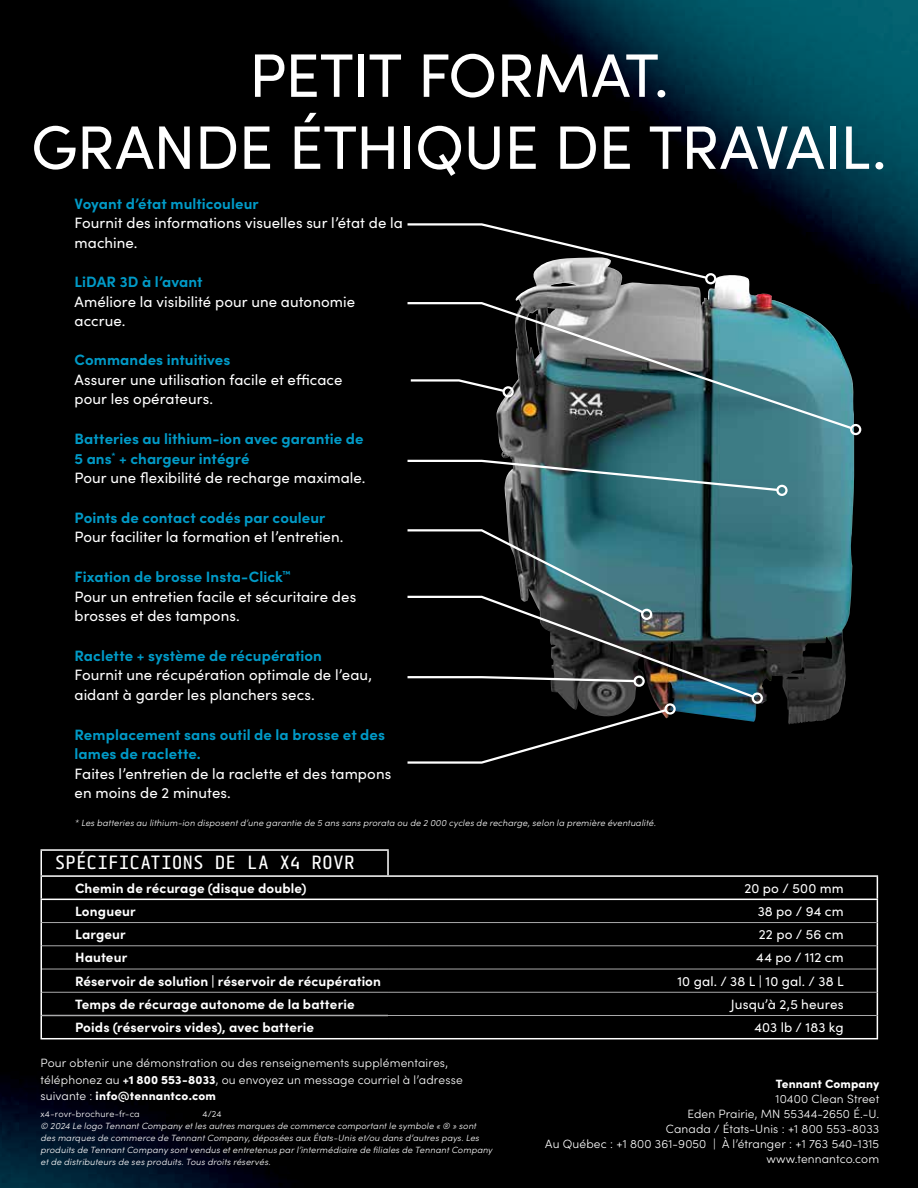
<style>
.page{position:relative;width:918px;height:1188px;background:#fff}
.page>*{position:absolute;margin:0;border:0;box-sizing:border-box;transform-origin:0 0}
.t1{font:61.5px/72px "Sofia Pro";letter-spacing:-.015em;color:#fff;text-align:center}
.t2{font:700 18px "Tabular Variable";letter-spacing:-.005em;color:#fff}
.t3{font:15px/19.5px "Sofia Pro";letter-spacing:.005em;color:#fff}
.t4{font:700 15px/19.5px "Sofia Pro";letter-spacing:.005em;color:#009ac7}
.t5{font:700 13.5px "Sofia Pro";letter-spacing:.01em;color:#fff}
.t6{font:13.5px "Sofia Pro";letter-spacing:.01em;color:#fff}
.t7{font:300 12px/15px "Sofia Pro";letter-spacing:.01em;color:#fff}
.t8{font:900 12px "Sofia Pro";letter-spacing:.01em;color:#fff}
.t9{font:italic 300 9px/12px "Sofia Pro";letter-spacing:.02em;color:#fff}
.t10{font:300 9px "Sofia Pro";letter-spacing:.02em;color:#fff}
.s1{font-weight:400;color:#fff}
.s2{font-weight:700;color:#009ac7}
.s3{font-weight:900}
</style>
<div class="page">
<img style="left:0;top:0;width:918px;height:1188px">
<img style="left:497px;top:257px;width:304px;height:467px">
<svg style="left:405px;top:222px;width:304px;height:58px"></svg>
<div style="left:705px;top:273px;width:11px;height:11px;border:2px solid #fff;border-radius:50%"></div>
<svg style="left:405px;top:459px;width:375px;height:33px"></svg>
<div style="left:776px;top:485px;width:12px;height:11px;border:2px solid #fff;border-radius:50%"></div>
<svg style="left:405px;top:301px;width:449px;height:130px"></svg>
<div style="left:850px;top:424px;width:11px;height:11px;border:2px solid #fff;border-radius:50%"></div>
<div style="left:752px;top:693px;width:11px;height:11px;border:2px solid #fff;border-radius:50%"></div>
<svg style="left:405px;top:528px;width:351px;height:171px"></svg>
<div style="left:634px;top:676px;width:11px;height:11px;border:2px solid #fff;border-radius:50%"></div>
<svg style="left:405px;top:707px;width:264px;height:58px"></svg>
<div style="left:664px;top:703px;width:12px;height:12px;border:2px solid #fff;border-radius:50%"></div>
<hr style="left:40px;top:849px;width:349px;height:2px;background:#fff">
<hr style="left:40px;top:851px;width:2px;height:24px;background:#fff">
<hr style="left:387px;top:851px;width:2px;height:24px;background:#fff">
<hr style="left:40px;top:875px;width:348px;height:2px;background:#fff">
<hr style="left:40px;top:877px;width:2px;height:22px;background:#fff">
<hr style="left:388px;top:875px;width:490px;height:2px;background:#fff">
<hr style="left:40px;top:899px;width:348px;height:1px;background:#fff">
<hr style="left:40px;top:900px;width:2px;height:23px;background:#fff">
<hr style="left:388px;top:899px;width:490px;height:1px;background:#fff">
<hr style="left:40px;top:923px;width:2px;height:23px;background:#fff">
<hr style="left:40px;top:946px;width:2px;height:23px;background:#fff">
<hr style="left:40px;top:969px;width:2px;height:23px;background:#fff">
<hr style="left:40px;top:1015px;width:2px;height:23px;background:#fff">
<hr style="left:40px;top:1038px;width:348px;height:1px;background:#fff">
<hr style="left:388px;top:1038px;width:490px;height:1px;background:#fff">
<hr style="left:42px;top:945px;width:346px;height:1px;background:#aaaaab">
<hr style="left:388px;top:945px;width:489px;height:1px;background:#aaaaab">
<hr style="left:42px;top:969px;width:346px;height:1px;background:#aaaaab">
<hr style="left:388px;top:969px;width:489px;height:1px;background:#aaaaab">
<hr style="left:42px;top:922px;width:346px;height:1px;background:#aaaaab">
<hr style="left:388px;top:922px;width:489px;height:1px;background:#aaaaab">
<hr style="left:40px;top:992px;width:2px;height:23px;background:#fff">
<hr style="left:42px;top:992px;width:346px;height:1px;background:#aaaaab">
<hr style="left:42px;top:1015px;width:346px;height:1px;background:#aaaaab">
<hr style="left:388px;top:992px;width:489px;height:1px;background:#aaaaab">
<svg style="left:877px;top:877px;width:1px;height:161px"></svg>
<hr style="left:388px;top:1015px;width:489px;height:1px;background:#aaaaab">
<h1 class="t1" style="left:31px;top:36px;width:857px">PETIT FORMAT.<br>GRANDE ÉTHIQUE DE TRAVAIL.</h1>
<h3 class="t4" style="left:75px;top:192px;width:186px">Voyant d’état multicouleur</h3>
<h3 class="t3" style="left:75px;top:212px;width:330px">Fournit des informations visuelles sur l’état de la machine.</h3>
<h3 class="t4" style="left:75px;top:271px;width:130px">LiDAR 3D à l’avant</h3>
<h3 class="t3" style="left:75px;top:291px;width:282px">Améliore la visibilité pour une autonomie accrue.</h3>
<h3 class="t4" style="left:75px;top:349px;width:157px">Commandes intuitives</h3>
<h3 class="t3" style="left:75px;top:369px;width:269px">Assurer une utilisation facile et efficace pour les opérateurs.</h3>
<h3 class="t4" style="left:75px;top:428px;width:293px">Batteries au lithium-ion avec garantie de<br>5 ans<sup>*</sup> + chargeur intégré<br><span class="s1">Pour une flexibilité de recharge maximale.</span></h3>
<h3 class="t4" style="left:75px;top:507px;width:252px">Points de contact codés par couleur</h3>
<h3 class="t3" style="left:75px;top:527px;width:271px">Pour faciliter la formation et l’entretien.</h3>
<h3 class="t3" style="left:75px;top:566px;width:283px"><span class="s2">Fixation de brosse Insta-Click</span><sup>™<br></sup>Pour un entretien facile et sécuritaire des brosses et des tampons.</h3>
<h3 class="t4" style="left:75px;top:645px;width:249px">Raclette + système de récupération</h3>
<h3 class="t3" style="left:75px;top:665px;width:299px">Fournit une récupération optimale de l’eau, aidant à garder les planchers secs.</h3>
<h3 class="t4" style="left:75px;top:723px;width:312px">Remplacement sans outil de la brosse et des lames de raclette.</h3>
<h3 class="t3" style="left:75px;top:763px;width:318px">Faites l’entretien de la raclette et des tampons en moins de 2 minutes.</h3>
<p class="t9" style="left:75px;top:817px;width:583px">* Les batteries au lithium-ion disposent d’une garantie de 5 ans sans prorata ou de 2 000 cycles de recharge, selon la première éventualité.</p>
<h2 class="t2" style="left:55px;top:851px;width:302px">SPÉCIFICATIONS DE LA X4 ROVR</h2>
<h3 class="t5" style="left:75px;top:877px;width:233px">Chemin de récurage (disque double)</h3>
<h3 class="t6" style="left:744px;top:878px;width:101px">20 po / 500 mm</h3>
<h3 class="t5" style="left:75px;top:901px;width:62px">Longueur</h3>
<h3 class="t6" style="left:758px;top:901px;width:87px">38 po / 94 cm</h3>
<h3 class="t5" style="left:75px;top:924px;width:52px">Largeur</h3>
<h3 class="t6" style="left:759px;top:924px;width:86px">22 po / 56 cm</h3>
<h3 class="t5" style="left:75px;top:947px;width:54px">Hauteur</h3>
<h3 class="t6" style="left:756px;top:948px;width:89px">44 po / 112 cm</h3>
<h3 class="t5" style="left:75px;top:970px;width:308px">Réservoir de solution | réservoir de récupération</h3>
<h3 class="t6" style="left:677px;top:971px;width:168px">10 gal. / 38 L | 10 gal. / 38 L</h3>
<h3 class="t5" style="left:75px;top:994px;width:281px">Temps de récurage autonome de la batterie</h3>
<h3 class="t6" style="left:731px;top:994px;width:114px">Jusqu’à 2,5 heures</h3>
<h3 class="t5" style="left:75px;top:1017px;width:241px">Poids (réservoirs vides), avec batterie</h3>
<h3 class="t6" style="left:754px;top:1017px;width:91px">403 lb / 183 kg</h3>
<h3 class="t7" style="left:40px;top:1054px;width:424px;line-height:16.5px">Pour obtenir une démonstration ou des renseignements supplémentaires, téléphonez au <span class="s3">+1 800 553-8033</span>, ou envoyez un message courriel à l’adresse suivante : <span class="s3">info@tennantco.com</span></h3>
<p class="t10" style="left:40px;top:1107px;width:101px">x4-rovr-brochure-fr-ca</p>
<p class="t10" style="left:202px;top:1107px;width:21px">4/24</p>
<p class="t9" style="left:40px;top:1119px;width:453px">© 2024 Le logo Tennant Company et les autres marques de commerce comportant le symbole « ® » sont des marques de commerce de Tennant Company, déposées aux États-Unis et/ou dans d’autres pays. Les produits de Tennant Company sont vendus et entretenus par l’intermédiaire de filiales de Tennant Company et de distributeurs de ses produits. Tous droits réservés.</p>
<h3 class="t8" style="left:776px;top:1075px;width:105px">Tennant Company</h3>
<h3 class="t7" style="left:545px;top:1091px;width:336px;text-align:right">10400 Clean Street<br>Eden Prairie, MN 55344-2650 É.-U.<br>Canada / États-Unis : +1 800 553-8033<br>Au Québec : +1 800 361-9050 | À l’étranger : +1 763 540-1315 www.tennantco.com</h3>
</div>
